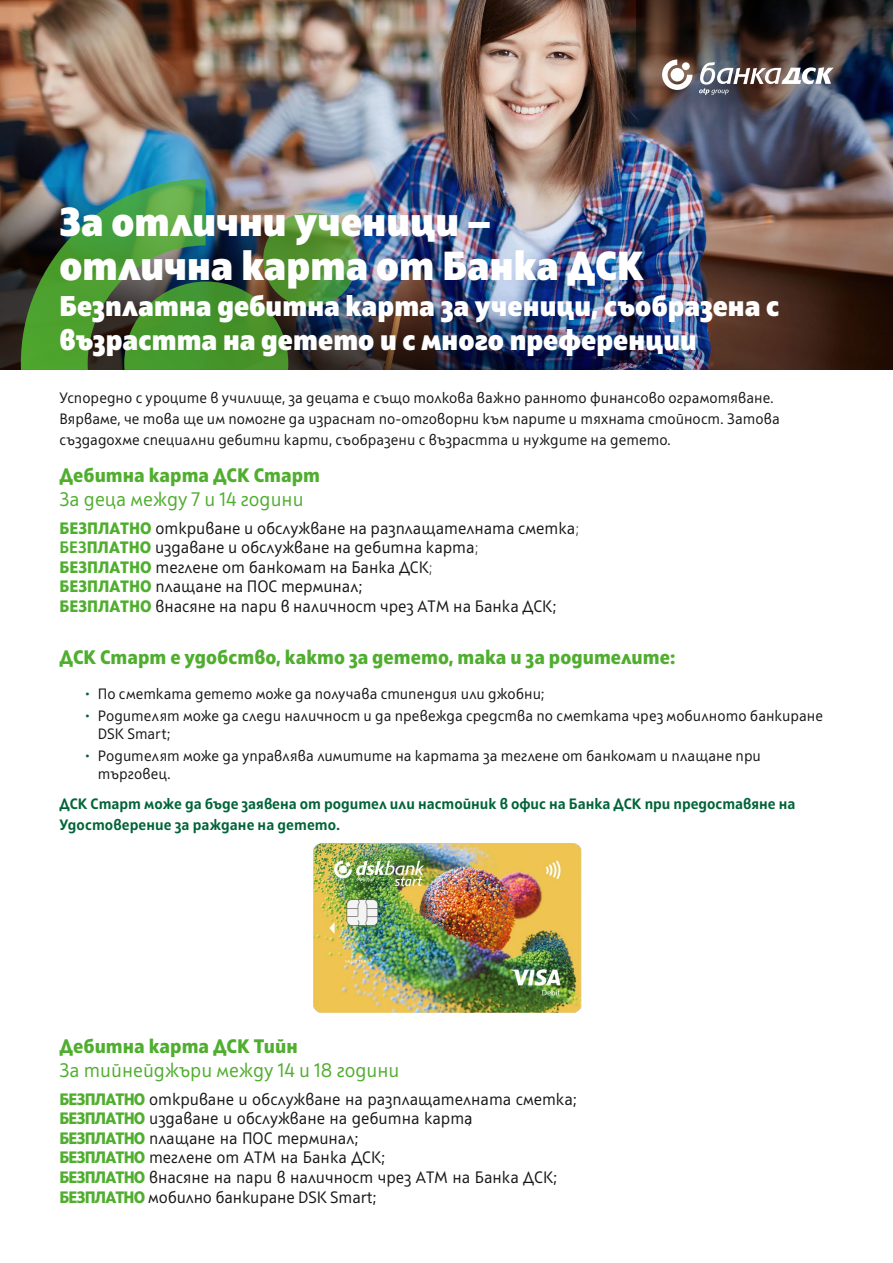
<style>
.page{position:relative;width:893px;height:1263px;background:#fff}
.page>*{position:absolute;margin:0;border:0;box-sizing:border-box;transform-origin:0 0}
.t1{font:800 40.5px/43.3px "Squad";color:#fff}
.t2{font:800 28.5px/33.6px "Squad";letter-spacing:.005em;color:#fff}
.t3{font:800 19.5px "Squad";letter-spacing:.005em;color:#50ae2f}
.t4{font:19.5px "Squad";color:#50ae2f}
.t5{font:16.5px/19.5px "Squad";color:#181716}
.t6{font:15px/21px "Squad";letter-spacing:.005em;color:#181716}
.t7{font:700 15px/21.1px "Squad";color:#006438}
.s1{font-weight:800;color:#50ae2f}
.s2{font-weight:300}
.s3{font-weight:700;color:#50ae2f}
.s4{color:#006438}
</style>
<div class="page">
<img style="left:0;top:0;width:636px;height:187px">
<img style="left:0;top:187px;width:893px;height:183px">
<img style="left:636px;top:0;width:257px;height:296px">
<img style="left:21px;top:179px;width:336px;height:191px">
<svg style="left:699px;top:62px;width:134px;height:33px"></svg>
<svg style="left:662px;top:60px;width:30px;height:30px"></svg>
<div style="left:671px;top:68px;width:13px;height:13px;background:#fff;border-radius:50%"></div>
<div style="left:682px;top:62px;width:8px;height:8px;background:#fff;border-radius:50%"></div>
<img style="left:313px;top:843px;width:269px;height:170px">
<h1 class="t1" style="left:60px;top:200px;width:586px">За отлични ученици — отлична карта от Банка ДСК</h1>
<h2 class="t2" style="left:60px;top:289px;width:721px">Безплатна дебитна карта за ученици, съобразена с възрастта на детето и с много преференции</h2>
<p class="t6" style="left:60px;top:387px;width:722px">Успоредно с уроците в училище, за децата е също толкова важно ранното финансово ограмотяване.<br>Вярваме, че това ще им помогне да израснат по-отговорни към парите и тяхната стойност. Затова създадохме специални дебитни карти, съобразени с възрастта и нуждите на детето.</p>
<p class="t3" style="left:60px;top:463px;width:262px">Дебитна карта ДСК Старт</p>
<p class="t4" style="left:60px;top:487px;width:246px">За деца между 7 и 14 години</p>
<p class="t5" style="left:60px;top:518px;width:521px"><span class="s1">БЕЗПЛАТНО</span> откриване и обслужване на разплащателната сметка<span class="s2">; </span><span class="s3">БЕЗ</span><span class="s1">ПЛАТНО</span> издаване и обслужване на дебитна карта<span class="s2">;<br></span><span class="s1">БЕЗПЛАТНО</span> теглене от банкомат на Банка ДСК<span class="s2">;<br></span><span class="s1">БЕЗПЛАТНО</span> плащанe на ПОС терминал;<br><span class="s1">БЕЗПЛАТНО</span> внасяне на пари в наличност чрез АТМ на Банка ДСК;</p>
<p class="t3" style="left:60px;top:645px;width:618px">ДСК Старт е удобство, както за детето, така и за родителите:</p>
<p class="t6" style="left:85px;top:683px;width:461px"><span class="s4">•</span> По сметката детето може да получава стипендия или джобни;</p>
<p class="t6" style="left:98px;top:707px;width:727px;line-height:18px;text-indent:-13px"><span class="s4">•</span> Родителят може да следи наличност и да превежда средства по сметката чрез мобилното банкиране<br>DSK Smart;</p>
<p class="t6" style="left:98px;top:747px;width:665px;line-height:18px;text-indent:-13px"><span class="s4">•</span> Родителят може да управлява лимитите на картата за теглене от банкомат и плащане при търговец.</p>
<p class="t7" style="left:60px;top:793px;width:737px">ДСК Старт може да бъде заявена от родител или настойник в офис на Банка ДСК при предоставяне на<br>Удостоверение за раждане на детето.</p>
<p class="t3" style="left:60px;top:1034px;width:240px">Дебитна карта ДСК Тийн</p>
<p class="t4" style="left:60px;top:1058px;width:341px">За тийнейджъри между 14 и 18 години</p>
<p class="t5" style="left:60px;top:1089px;width:519px"><span class="s1">БЕЗПЛАТНО</span> откриване и обслужване на разплащателната сметка; <span class="s1">БЕЗПЛАТНО</span> издаване и обслужване на дебитна карта<span class="s2">;<br></span><span class="s1">БЕЗПЛАТНО</span> плащане на ПОС терминал;<br><span class="s1">БЕЗПЛАТНО</span> теглене от АTМ на Банка ДСК;<br><span class="s1">БЕЗПЛАТНО</span> внасяне на пари в наличност чрез АТМ на Банка ДСК; <span class="s1">БЕЗПЛАТНО</span> мобилно банкиране DSK Smart;</p>
</div>
